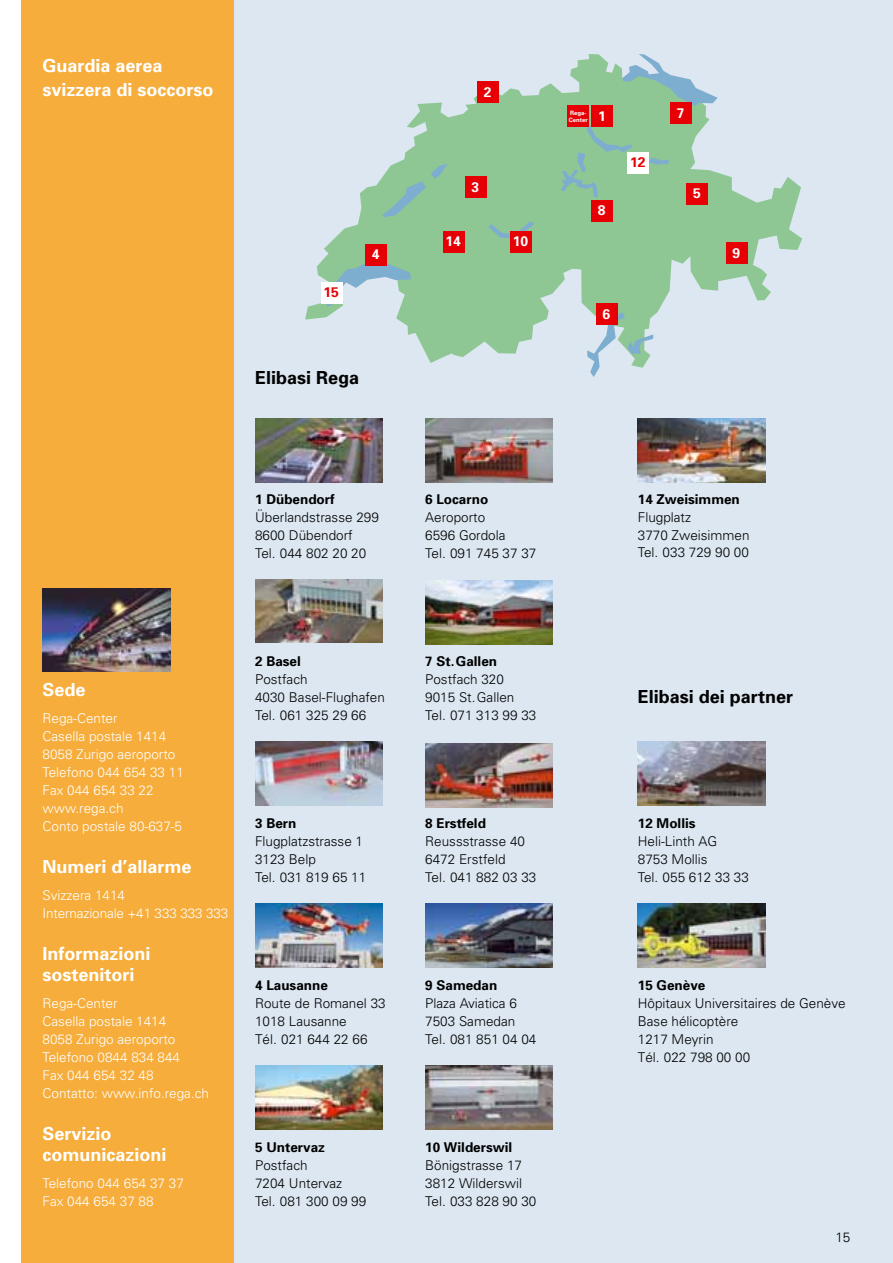
<style>
.page{position:relative;width:893px;height:1263px;background:#fff}
.page>*{position:absolute;margin:0;border:0;box-sizing:border-box;transform-origin:0 0}
.t1{font:700 18px/21px "Univers";color:#fff}
.t2{font:700 18px "Univers";color:#000}
.t3{font:700 13.95px "Univers";color:#fff}
.t4{font:700 13.95px "Univers";color:#e60005}
.t5{font:300 13.5px/18px "Univers";color:#000}
.t6{font:300 13.5px/18px "Univers";color:#fff}
.t7{font:700 13.5px "Univers";color:#000}
.t8{font:700 6px/7.2px "Univers";color:#fff}
</style>
<div class="page">
<div style="left:128px;top:0;width:765px;height:1263px;background:#dce7f1"></div>
<svg style="left:305px;top:54px;width:497px;height:309px;fill:#8fc794"></svg>
<svg style="left:519px;top:221px;width:16px;height:11px"></svg>
<svg style="left:327px;top:258px;width:84px;height:48px"></svg>
<svg style="left:382px;top:164px;width:66px;height:53px;background:#8dc39f"></svg>
<svg style="left:488px;top:224px;width:22px;height:14px"></svg>
<svg style="left:587px;top:312px;width:66px;height:65px"></svg>
<svg style="left:622px;top:54px;width:96px;height:52px"></svg>
<svg style="left:649px;top:158px;width:20px;height:7px"></svg>
<svg style="left:560px;top:124px;width:72px;height:74px;background:#8dc39c"></svg>
<div style="left:592px;top:106px;width:21px;height:21px;background:#e60005"></div>
<div style="left:670px;top:102px;width:22px;height:22px;background:#e60005"></div>
<div style="left:591px;top:200px;width:22px;height:21px;background:#e60005"></div>
<div style="left:687px;top:183px;width:21px;height:21px;background:#e60005"></div>
<div style="left:726px;top:242px;width:22px;height:22px;background:#e60005"></div>
<div style="left:465px;top:176px;width:21px;height:22px;background:#e60005"></div>
<div style="left:366px;top:244px;width:21px;height:21px;background:#e60005"></div>
<div style="left:321px;top:282px;width:22px;height:22px;background:#fff"></div>
<div style="left:596px;top:303px;width:22px;height:22px;background:#e60005"></div>
<div style="left:443px;top:231px;width:22px;height:22px;background:#e60005"></div>
<div style="left:628px;top:152px;width:21px;height:22px;background:#fff"></div>
<div style="left:510px;top:231px;width:22px;height:22px;background:#e60005"></div>
<div style="left:477px;top:81px;width:22px;height:22px;background:#e60005"></div>
<div style="left:567px;top:106px;width:22px;height:21px;background:#e60005"></div>
<img style="left:425px;top:419px;width:128px;height:63px">
<img style="left:255px;top:419px;width:128px;height:63px">
<img style="left:638px;top:419px;width:127px;height:63px">
<img style="left:255px;top:579px;width:128px;height:64px">
<img style="left:255px;top:741px;width:128px;height:64px">
<img style="left:425px;top:1065px;width:128px;height:64px">
<img style="left:425px;top:904px;width:128px;height:63px">
<img style="left:638px;top:904px;width:127px;height:63px">
<img style="left:255px;top:1065px;width:128px;height:64px">
<img style="left:255px;top:904px;width:128px;height:63px">
<img style="left:425px;top:581px;width:128px;height:64px">
<img style="left:425px;top:743px;width:128px;height:64px">
<img style="left:638px;top:741px;width:127px;height:64px">
<div style="left:21px;top:0;width:213px;height:1263px;background:#f6ad3b"></div>
<img style="left:43px;top:589px;width:127px;height:82px">
<h1 class="t1" style="left:43px;top:53px;width:173px;line-height:24px">Guardia aerea svizzera di soccorso</h1>
<p class="t4" style="left:323px;top:283px;width:17px">15</p>
<p class="t3" style="left:372px;top:245px;width:9px">4</p>
<h1 class="t2" style="left:255px;top:366px;width:106px">Elibasi Rega</h1>
<p class="t3" style="left:484px;top:83px;width:9px">2</p>
<p class="t3" style="left:471px;top:178px;width:9px">3</p>
<p class="t3" style="left:445px;top:232px;width:17px">14</p>
<p class="t3" style="left:513px;top:232px;width:17px">10</p>
<p class="t8" style="left:569px;top:109px;width:20px">Rega-<br>Center</p>
<p class="t3" style="left:598px;top:107px;width:9px">1</p>
<p class="t3" style="left:677px;top:104px;width:9px">7</p>
<p class="t3" style="left:598px;top:201px;width:9px">8</p>
<p class="t4" style="left:630px;top:153px;width:17px">12</p>
<p class="t3" style="left:693px;top:184px;width:9px">5</p>
<p class="t3" style="left:603px;top:305px;width:9px">6</p>
<p class="t3" style="left:732px;top:244px;width:9px">9</p>
<p class="t7" style="left:255px;top:490px;width:81px">1 Dübendorf</p>
<p class="t5" style="left:255px;top:507px;width:125px">Überlandstrasse 299<br>8600 Dübendorf<br>Tel. 044 802 20 20</p>
<h1 class="t1" style="left:43px;top:678px;width:45px">Sede</h1>
<p class="t6" style="left:43px;top:709px;width:143px">Rega-Center<br>Casella postale 1414<br>8058 Zurigo aeroporto<br>Telefono 044 654 33 11<br>Fax 044 654 33 22 www.rega.ch<br>Conto postale 80-637-5</p>
<h1 class="t1" style="left:43px;top:855px;width:151px">Numeri d’allarme</h1>
<p class="t6" style="left:43px;top:886px;width:187px">Svizzera 1414<br>Internazionale +41 333 333 333</p>
<h1 class="t1" style="left:43px;top:942px;width:109px">Informazioni sostenitori</h1>
<p class="t6" style="left:43px;top:994px;width:168px">Rega-Center<br>Casella postale 1414<br>8058 Zurigo aeroporto<br>Telefono 0844 834 844<br>Fax 044 654 32 48<br>Contatto: www.info.rega.ch</p>
<h1 class="t1" style="left:43px;top:1122px;width:126px">Servizio comunicazioni</h1>
<p class="t6" style="left:43px;top:1174px;width:143px">Telefono 044 654 37 37<br>Fax 044 654 37 88</p>
<p class="t7" style="left:255px;top:652px;width:47px">2 Basel</p>
<p class="t5" style="left:255px;top:669px;width:131px">Postfach<br>4030 Basel-Flughafen<br>Tel. 061 325 29 66</p>
<p class="t7" style="left:255px;top:814px;width:43px">3 Bern</p>
<p class="t5" style="left:255px;top:831px;width:113px">Flugplatzstrasse 1<br>3123 Belp<br>Tel. 031 819 65 11</p>
<p class="t7" style="left:255px;top:976px;width:74px">4 Lausanne</p>
<p class="t5" style="left:255px;top:993px;width:132px">Route de Romanel 33<br>1018 Lausanne<br>Tél. 021 644 22 66</p>
<p class="t7" style="left:255px;top:1138px;width:71px">5 Untervaz</p>
<p class="t5" style="left:255px;top:1155px;width:113px">Postfach<br>7204 Untervaz<br>Tel. 081 300 09 99</p>
<p class="t7" style="left:425px;top:490px;width:65px">6 Locarno</p>
<p class="t5" style="left:425px;top:507px;width:113px">Aeroporto<br>6596 Gordola<br>Tel. 091 745 37 37</p>
<p class="t7" style="left:425px;top:652px;width:73px">7 St.Gallen</p>
<p class="t5" style="left:425px;top:669px;width:113px">Postfach 320<br>9015 St.Gallen<br>Tel. 071 313 99 33</p>
<p class="t7" style="left:425px;top:814px;width:62px">8 Erstfeld</p>
<p class="t5" style="left:425px;top:831px;width:113px">Reussstrasse 40<br>6472 Erstfeld<br>Tel. 041 882 03 33</p>
<p class="t7" style="left:425px;top:976px;width:74px">9 Samedan</p>
<p class="t5" style="left:425px;top:993px;width:113px">Plaza Aviatica 6<br>7503 Samedan<br>Tel. 081 851 04 04</p>
<p class="t7" style="left:425px;top:1138px;width:89px">10 Wilderswil</p>
<p class="t5" style="left:425px;top:1155px;width:113px">Bönigstrasse 17<br>3812 Wilderswil<br>Tel. 033 828 90 30</p>
<p class="t7" style="left:638px;top:490px;width:104px">14 Zweisimmen</p>
<p class="t5" style="left:638px;top:507px;width:113px">Flugplatz<br>3770 Zweisimmen<br>Tel. 033 729 90 00</p>
<h1 class="t2" style="left:638px;top:685px;width:157px">Elibasi dei partner</h1>
<p class="t7" style="left:638px;top:814px;width:59px">12 Mollis</p>
<p class="t5" style="left:638px;top:831px;width:113px">Heli-Linth AG<br>8753 Mollis<br>Tel. 055 612 33 33</p>
<p class="t7" style="left:638px;top:976px;width:69px">15 Genève</p>
<p class="t5" style="left:638px;top:993px;width:209px">Hôpitaux Universitaires de Genève<br>Base hélicoptère<br>1217 Meyrin<br>Tél. 022 798 00 00</p>
<p class="t5" style="left:835px;top:1228px;width:17px">15</p>
</div>
